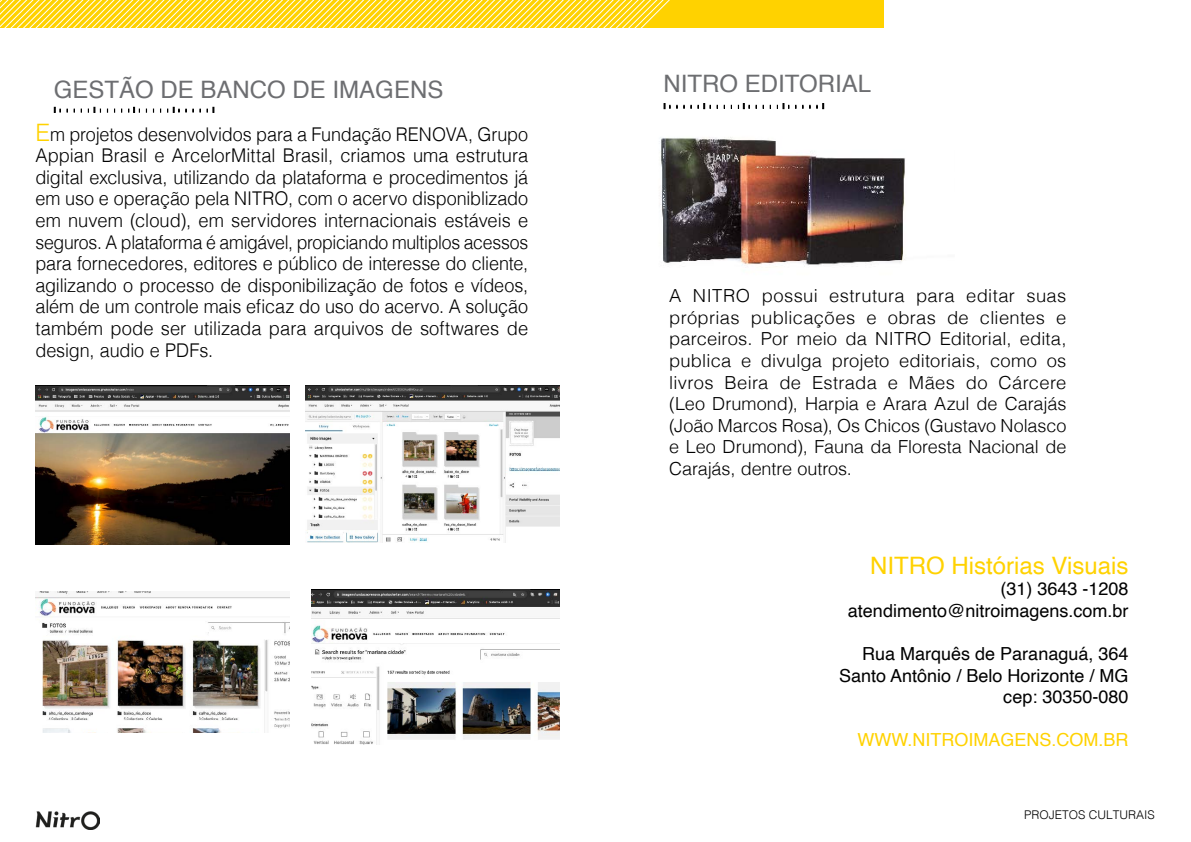
<style>
.page{position:relative;width:1191px;height:842px;background:#fff}
.page>*{position:absolute;margin:0;border:0;box-sizing:border-box;transform-origin:0 0}
.t1{font:24px "Helvetica";color:#6d6e71}
.t2{font:24px "Helvetica";color:#ffd200}
.t3{font:300 18.9px/21.6px "Helvetica";color:#000;text-align:justify;scale:.95 1}
.t4{font:300 18px/21.6px "Helvetica";letter-spacing:-.005em;color:#000;text-align:justify}
.t5{font:18px/21.6px "Helvetica";color:#000;text-align:right}
.t6{font:18px "Helvetica";color:#ffd200}
.t7{font:300 12px "Helvetica";color:#000}
.s1{font-size:24px;color:#ffd200}
.s2{color:#fff}
</style>
<div class="page">
<div style="left:34px;top:0;width:849px;height:28px;background:#ffd200"></div>
<img style="left:35px;top:811px;width:64px;height:19px">
<img style="left:660px;top:137px;width:245px;height:128px">
<svg style="left:809px;top:103px;width:15px;height:6px"></svg>
<svg style="left:777px;top:103px;width:12px;height:6px"></svg>
<svg style="left:738px;top:103px;width:33px;height:6px"></svg>
<svg style="left:663px;top:103px;width:62px;height:6px"></svg>
<img style="left:35px;top:591px;width:254px;height:141px">
<img style="left:312px;top:590px;width:247px;height:154px">
<svg style="left:0;top:0;width:670px;height:28px"></svg>
<img style="left:36px;top:385px;width:253px;height:159px">
<svg style="left:207px;top:107px;width:7px;height:6px"></svg>
<svg style="left:167px;top:107px;width:27px;height:6px"></svg>
<svg style="left:121px;top:107px;width:19px;height:6px"></svg>
<svg style="left:88px;top:107px;width:13px;height:6px"></svg>
<svg style="left:54px;top:107px;width:7px;height:6px"></svg>
<img style="left:305px;top:385px;width:254px;height:157px">
<p class="t1" style="left:54px;top:71px;width:391px">GESTÃO DE BANCO DE IMAGENS</p>
<p class="t3" style="left:35px;top:122px;width:520px"><span class="s1">E</span>m projetos desenvolvidos para a Fundação RENOVA, Grupo Appian Brasil e ArcelorMittal Brasil, criamos uma estrutura digital exclusiva, utilizando da plataforma e procedimentos já em uso e operação pela NITRO, com o acervo disponiblizado em nuvem (cloud), em servidores internacionais estáveis e seguros. A plataforma é amigável, propiciando multiplos acessos para fornecedores, editores e público de interesse do cliente, agilizando o processo de disponibilização de fotos e vídeos, além de um controle mais eficaz do uso do acervo. A solução também pode ser utilizada para arquivos de softwares de design, audio e PDFs.</p>
<p class="t1" style="left:663px;top:65px;width:209px">NITRO EDITORIAL</p>
<p class="t4" style="left:669px;top:284px;width:399px">A NITRO possui estrutura para editar suas próprias publicações e obras de clientes e parceiros. Por meio da NITRO Editorial, edita, publica e divulga projeto editoriais, como os livros Beira de Estrada e Mães do Cárcere (Leo Drumond), Harpia e Arara Azul de Carajás (João Marcos Rosa), Os Chicos (Gustavo Nolasco e Leo Drumond), Fauna da Floresta Nacional de Carajás, dentre outros.</p>
<p class="t2" style="left:870px;top:547px;width:260px">NITRO Histórias Visuais</p>
<p class="t5" style="left:848px;top:579px;width:282px"><span class="s2">+</span> (31) 3643 -1208 atendimento@nitroimagens.com.br</p>
<p class="t5" style="left:839px;top:643px;width:291px">Rua Marquês de Paranaguá, 364<br>Santo Antônio / Belo Horizonte / MG cep: 30350-080</p>
<p class="t6" style="left:857px;top:726px;width:273px">WWW.NITROIMAGENS.COM.BR</p>
<p class="t7" style="left:1024px;top:805px;width:132px">PROJETOS CULTURAIS</p>
</div>
